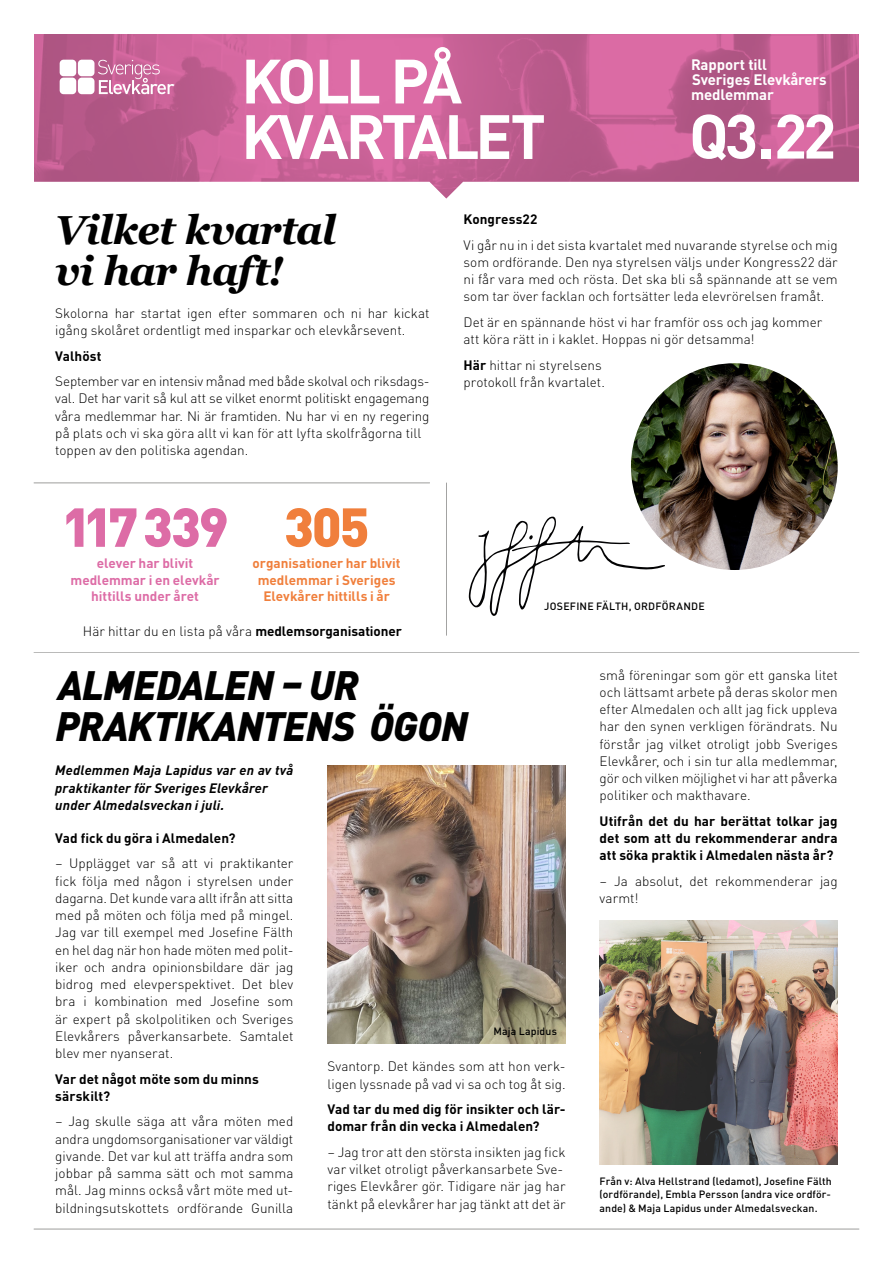
<style>
.page{position:relative;width:893px;height:1263px;background:#fff}
.page>*{position:absolute;margin:0;border:0;box-sizing:border-box;transform-origin:0 0}
.t1{font:700 61.5px "DINOT";color:#fff}
.t2{font:900 54px "DINOT";letter-spacing:-.04em;color:#dd6ca6}
.t3{font:900 54px "DINOT";color:#f07f3c}
.t4{font:italic 900 40.5px/40.5px "DINOT";letter-spacing:-.02em;color:#000}
.t5{font:italic 700 40.5px/40.5px "Georgia";letter-spacing:-.02em;color:#000}
.t6{font:700 15px/15px "DINOT";letter-spacing:-.01em;color:#fff}
.t7{font:300 13.5px/17.2px "DINOT";color:#000}
.t8{font:700 13.5px/17.2px "DINOT";letter-spacing:.005em;color:#000}
.t9{font:italic 700 13.5px/17.2px "DINOT";letter-spacing:.015em;color:#000}
.t10{font:700 13.5px/16.5px "DINOT";letter-spacing:-.005em;color:#f07f3c;text-align:center}
.t11{font:700 13.5px/16.5px "DINOT";letter-spacing:-.005em;color:#dd6ca6;text-align:center}
.t12{font:500 10.5px/13.5px "DINOT";letter-spacing:.015em;color:#000;text-align:justify}
.s1{font-weight:700}
</style>
<div class="page">
<svg style="left:34px;top:34px;width:825px;height:165px;background:#c9739f"></svg>
<svg style="left:246px;top:115px;width:298px;height:44px"></svg>
<svg style="left:246px;top:47px;width:216px;height:57px"></svg>
<div style="left:60px;top:60px;width:16px;height:16px;background:#fff;border-radius:4px"></div>
<div style="left:78px;top:60px;width:16px;height:16px;background:#fff;border-radius:4px"></div>
<div style="left:60px;top:78px;width:16px;height:16px;background:#fff;border-radius:4px"></div>
<div style="left:78px;top:78px;width:16px;height:16px;background:#fff;border-radius:4px"></div>
<svg style="left:98px;top:60px;width:77px;height:34px;background:#d384ad"></svg>
<hr style="left:446px;top:483px;width:1px;height:152px;background:#9d9d9c">
<hr style="left:34px;top:652px;width:825px;height:1px;background:#9d9d9c">
<hr style="left:34px;top:1229px;width:825px;height:1px;background:#9d9d9c">
<img style="left:631px;top:363px;width:207px;height:207px;border-radius:103px">
<hr style="left:34px;top:483px;width:396px;height:1px;background:#9d9d9c">
<img style="left:327px;top:765px;width:239px;height:279px">
<img style="left:600px;top:921px;width:238px;height:244px">
<svg style="left:469px;top:517px;width:196px;height:99px"></svg>
<p class="t6" style="left:691px;top:56px;width:137px">Rapport till<br>Sveriges Elevkårers medlemmar</p>
<h3 class="t5" style="left:55px;top:208px;width:283px">Vilket kvartal vi har haft!</h3>
<p class="t7" style="left:55px;top:303px;width:376px">Skolorna har startat igen efter sommaren och ni har kickat igång skolåret ordentligt med insparkar och elevkårsevent.</p>
<p class="t8" style="left:55px;top:346px;width:48px">Valhöst</p>
<p class="t7" style="left:55px;top:372px;width:376px">September var en intensiv månad med både skolval och riksdags&shy;val. Det har varit så kul att se vilket enormt politiskt engagemang våra medlemmar har. Ni är framtiden. Nu har vi en ny regering på plats och vi ska göra allt vi kan för att lyfta skolfrågorna till toppen av den politiska agendan.</p>
<h2 class="t2" style="left:62px;top:484px;width:169px">117339</h2>
<p class="t11" style="left:71px;top:554px;width:151px">elever har blivit medlemmar i en elevkår hittills under året</p>
<h2 class="t3" style="left:284px;top:484px;width:87px">305</h2>
<p class="t10" style="left:253px;top:554px;width:150px">organisationer har blivit medlemmar i Sveriges<br>Elevkårer hittills i år</p>
<p class="t7" style="left:83px;top:621px;width:320px">Här hittar du en lista på våra <span class="s1">medlemsorganisationer</span></p>
<h1 class="t1" style="left:689px;top:88px;width:149px">Q3.22</h1>
<p class="t8" style="left:463px;top:210px;width:75px">Kongress22</p>
<p class="t7" style="left:463px;top:235px;width:376px;text-align:justify">Vi går nu in i det sista kvartalet med nuvarande styrelse och mig som ordförande. Den nya styrelsen väljs under Kongress22 där ni får vara med och rösta. Det ska bli så spännande att se vem som tar över facklan och fortsätter leda elevrörelsen framåt.</p>
<p class="t7" style="left:463px;top:312px;width:360px">Det är en spännande höst vi har framför oss och jag kommer att köra rätt in i kaklet. Hoppas ni gör detsamma!</p>
<p class="t7" style="left:463px;top:355px;width:143px"><span class="s1">Här</span> hittar ni styrelsens protokoll från kvartalet.</p>
<p class="t12" style="left:544px;top:599px;width:162px">JOSEFINE FÄLTH, ORDFÖRANDE</p>
<h3 class="t4" style="left:55px;top:663px;width:414px">ALMEDALEN – UR<br>PRAKTIKANTENS ÖGON</h3>
<p class="t7" style="left:600px;top:665px;width:240px;text-align:justify">små föreningar som gör ett ganska litet och lättsamt arbete på deras skolor men efter Almedalen och allt jag fick uppleva har den synen verkligen förändrats. Nu förstår jag vilket otroligt jobb Sveriges Elevkårer, och i sin tur alla medlemmar, gör och vilken möjlighet vi har att påverka politiker och makthavare.</p>
<p class="t8" style="left:600px;top:812px;width:240px;text-align:justify">Utifrån det du har berättat tolkar jag det som att du rekommenderar andra att söka praktik i Almedalen nästa år?</p>
<p class="t7" style="left:600px;top:872px;width:240px">– Ja absolut, det rekommenderar jag varmt!</p>
<p class="t9" style="left:55px;top:761px;width:240px">Medlemmen Maja Lapidus var en av två praktikanter för Sveriges Elevkårer under Almedalsveckan i juli.</p>
<p class="t8" style="left:55px;top:828px;width:182px">Vad fick du göra i Almedalen?</p>
<p class="t7" style="left:55px;top:854px;width:240px;text-align:justify">– Upplägget var så att vi praktikanter fick följa med någon i styrelsen under dagarna. Det kunde vara allt ifrån att sitta med på möten och följa med på mingel.<br>Jag var till exempel med Josefine Fälth en hel dag när hon hade möten med polit&shy;iker och andra opinionsbildare där jag bidrog med elevperspektivet. Det blev bra i kombination med Josefine som är expert på skolpolitiken och Sveriges Elevkårers påverkansarbete. Samtalet blev mer nyanserat.</p>
<p class="t8" style="left:55px;top:1069px;width:205px">Var det något möte som du minns särskilt?</p>
<p class="t7" style="left:55px;top:1112px;width:240px;text-align:justify">– Jag skulle säga att våra möten med andra ungdomsorganisationer var väldigt givande. Det var kul att träffa andra som jobbar på samma sätt och mot samma mål. Jag minns också vårt möte med ut&shy;bildningsutskottets ordförande Gunilla</p>
<p class="t12" style="left:494px;top:1024px;width:65px">Maja Lapidus</p>
<p class="t7" style="left:327px;top:1057px;width:240px">Svantorp. Det kändes som att hon verk&shy;ligen lyssnade på vad vi sa och tog åt sig.</p>
<p class="t8" style="left:327px;top:1100px;width:240px">Vad tar du med dig för insikter och lär&shy;domar från din vecka i Almedalen?</p>
<p class="t7" style="left:327px;top:1142px;width:240px">– Jag tror att den största insikten jag fick var vilket otroligt påverkansarbete Sve&shy;riges Elevkårer gör. Tidigare när jag har tänkt på elevkårer har jag tänkt att det är</p>
<p class="t12" style="left:600px;top:1173px;width:234px">Från v: Alva Hellstrand (ledamot), Josefine Fälth (ordförande), Embla Persson (andra vice ordför&shy;ande) &amp; Maja Lapidus under Almedalsveckan.</p>
</div>
